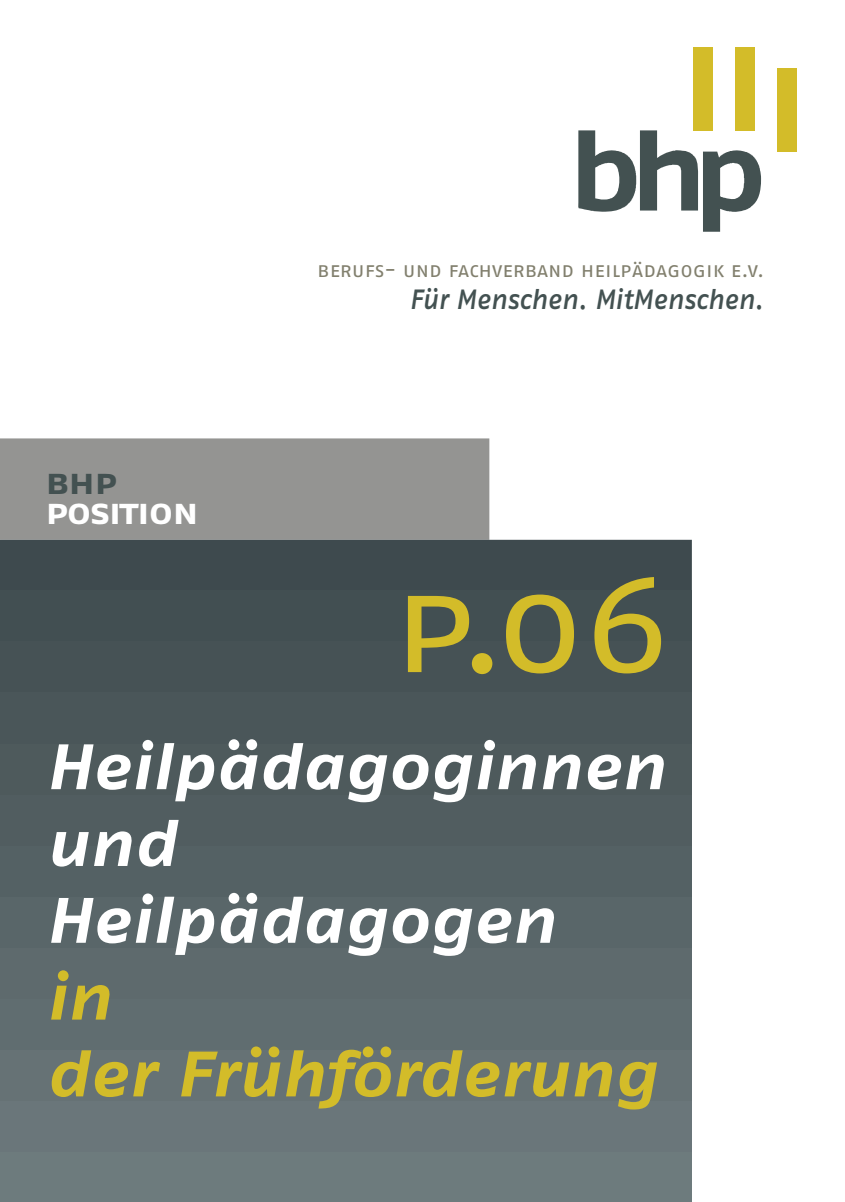
<style>
.page{position:relative;width:845px;height:1202px;background:#fff}
.page>*{position:absolute;margin:0;border:0;box-sizing:border-box;transform-origin:0 0}
.t1{font:136px "Fago Ex Regular Caps";color:#d3bc29}
.t2{font:italic 700 64px/76.8px "Fago Ex";color:#fff}
.t3{font:italic 700 64px/76.8px "Fago Ex";letter-spacing:-.005em;color:#d3bc29}
.t4{font:36px "Fago Ex Bold Caps";letter-spacing:-.035em;color:#fff}
.t5{font:36px "Fago Ex Bold Caps";color:#435151}
.t6{font:italic 27.8px "Fago Ex Med";letter-spacing:-.005em;color:#435151;scale:.86 1}
.t7{font:21px "Fago No Regular Caps";color:#82806e}
</style>
<div class="page">
<div style="left:0;top:438px;width:489px;height:102px;background:#949492"></div>
<div style="left:0;top:540px;width:692px;height:51px;background:#3e4a4e"></div>
<div style="left:0;top:591px;width:692px;height:51px;background:#424f52"></div>
<div style="left:0;top:642px;width:692px;height:51px;background:#465255"></div>
<div style="left:0;top:693px;width:692px;height:51px;background:#4a5659"></div>
<div style="left:0;top:744px;width:692px;height:51px;background:#4e5a5c"></div>
<div style="left:0;top:795px;width:692px;height:51px;background:#515d60"></div>
<div style="left:0;top:846px;width:692px;height:51px;background:#546164"></div>
<div style="left:0;top:897px;width:692px;height:51px;background:#596669"></div>
<div style="left:0;top:948px;width:692px;height:51px;background:#5e6a6d"></div>
<div style="left:0;top:999px;width:692px;height:51px;background:#606d70"></div>
<div style="left:0;top:1050px;width:692px;height:51px;background:#667275"></div>
<div style="left:0;top:1101px;width:692px;height:51px;background:#6a767a"></div>
<div style="left:0;top:1152px;width:692px;height:50px;background:#6d7b7d"></div>
<div style="left:693px;top:47px;width:20px;height:84px;background:#d3bc29"></div>
<div style="left:736px;top:47px;width:19px;height:84px;background:#d3bc29"></div>
<div style="left:777px;top:69px;width:20px;height:83px;background:#d3bc29"></div>
<svg style="left:578px;top:130px;width:183px;height:102px"></svg>
<h3 class="t5" style="left:45px;top:460px;width:73px">bhp</h3>
<h3 class="t4" style="left:45px;top:490px;width:155px">position</h3>
<p class="t7" style="left:317px;top:257px;width:448px">berufs- und fachverband heilpädagogik e.v.</p>
<h3 class="t6" style="left:410px;top:282px;width:413px">Für Menschen. MitMenschen.</h3>
<h1 class="t1" style="left:391px;top:544px;width:280px">p.06</h1>
<h2 class="t2" style="left:45px;top:727px;width:621px">Heilpädagoginnen und<br>Heilpädagogen</h2>
<h2 class="t3" style="left:45px;top:958px;width:613px">in<br>der Frühförderung</h2>
</div>
